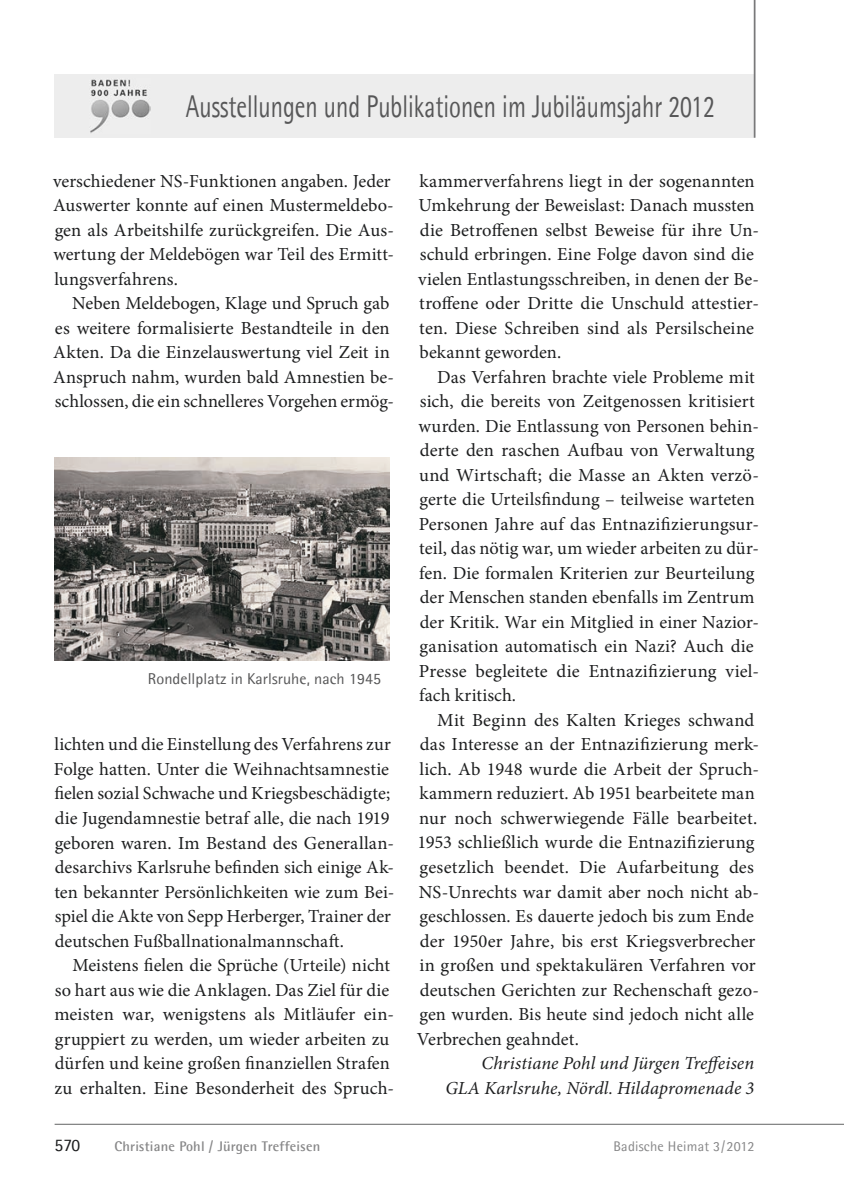
<style>
.page{position:relative;width:844px;height:1191px;background:#fff}
.page>*{position:absolute;margin:0;border:0;box-sizing:border-box;transform-origin:0 0}
.t1{font:31.5px "Agfa Rotis Semisans";color:#575758;scale:.75 1}
.t2{font:18.38px/24.5px "Minion Pro";letter-spacing:.005em;color:#1d1e1f}
.t3{font:italic 18.38px/24.5px "Minion Pro";letter-spacing:.005em;color:#1d1e1f;text-align:right}
.t4{font:17.5px "Agfa Rotis Semisans";color:#1d1e1f}
.t5{font:15.75px "Agfa Rotis Semisans";letter-spacing:.005em;color:#575758}
.t6{font:700 14px "Agfa Rotis Semisans";letter-spacing:.015em;color:#878788}
.t7{font:14px "Agfa Rotis Semisans";letter-spacing:.015em;color:#878788}
</style>
<div class="page">
<hr style="left:55px;top:1123px;width:788px;height:1px;background:#636464">
<div style="left:55px;top:74px;width:699px;height:64px;background:#ededed"></div>
<img style="left:90px;top:79px;width:60px;height:54px">
<hr style="left:753px;top:0;width:2px;height:138px;background:#79797a">
<img style="left:55px;top:457px;width:334px;height:203px">
<h1 class="t1" style="left:186px;top:88px;width:706px">Ausstellungen und Publikationen im Jubiläumsjahr 2012</h1>
<p class="t2" style="left:53px;top:170px;width:342px">verschiedener NS-Funktionen angaben. Jeder Auswerter konnte auf einen Mustermeldebo&shy;gen als Arbeitshilfe zurückgreifen. Die Aus&shy;wertung der Meldebögen war Teil des Ermitt&shy;lungsverfahrens.</p>
<p class="t2" style="left:53px;top:293px;width:342px;text-indent:19px">Neben Meldebogen, Klage und Spruch gab es weitere formalisierte Bestandteile in den Akten. Da die Einzelauswertung viel Zeit in Anspruch nahm, wurden bald Amnestien be&shy;schlossen, die ein schnelleres Vorgehen ermög-</p>
<p class="t5" style="left:148px;top:669px;width:234px">Rondellplatz in Karlsruhe, nach 1945</p>
<p class="t2" style="left:54px;top:734px;width:342px">lichten und die Einstellung des Verfahrens zur Folge hatten. Unter die Weihnachtsamnestie fielen sozial Schwache und Kriegsbeschädigte; die Jugendamnestie betraf alle, die nach 1919 geboren waren. Im Bestand des Generallan&shy;desarchivs Karlsruhe befinden sich einige Ak&shy;ten bekannter Persönlichkeiten wie zum Bei&shy;spiel die Akte von Sepp Herberger, Trainer der deutschen Fußballnationalmannschaft.</p>
<p class="t2" style="left:54px;top:954px;width:341px;text-indent:18px">Meistens fielen die Sprüche (Urteile) nicht so hart aus wie die Anklagen. Das Ziel für die meisten war, wenigstens als Mitläufer ein&shy;gruppiert zu werden, um wieder arbeiten zu dürfen und keine großen finanziellen Strafen zu erhalten. Eine Besonderheit des Spruch-</p>
<p class="t2" style="left:418px;top:170px;width:342px">kammerverfahrens liegt in der sogenannten Umkehrung der Beweislast: Danach mussten die Betroffenen selbst Beweise für ihre Un&shy;schuld erbringen. Eine Folge davon sind die vielen Entlastungsschreiben, in denen der Be&shy;troffene oder Dritte die Unschuld attestier&shy;ten. Diese Schreiben sind als Persilscheine bekannt geworden.</p>
<p class="t2" style="left:418px;top:366px;width:342px;text-indent:19px">Das Verfahren brachte viele Probleme mit sich, die bereits von Zeitgenossen kritisiert wurden. Die Entlassung von Personen behin&shy;derte den raschen Aufbau von Verwaltung und Wirtschaft; die Masse an Akten verzö&shy;gerte die Urteilsfindung – teilweise warteten Personen Jahre auf das Entnazifizierungsur&shy;teil, das nötig war, um wieder arbeiten zu dür&shy;fen. Die formalen Kriterien zur Beurteilung der Menschen standen ebenfalls im Zentrum der Kritik. War ein Mitglied in einer Nazior&shy;ganisation automatisch ein Nazi? Auch die Presse begleitete die Entnazifizierung viel&shy;fach kritisch.</p>
<p class="t2" style="left:416px;top:709px;width:344px;text-indent:20px">Mit Beginn des Kalten Krieges schwand das Interesse an der Entnazifizierung merk&shy;lich. Ab 1948 wurde die Arbeit der Spruch&shy;kammern reduziert. Ab 1951 bearbeitete man nur noch schwerwiegende Fälle bearbeitet.<br>1953 schließlich wurde die Entnazifizierung gesetzlich beendet. Die Aufarbeitung des NS-Unrechts war damit aber noch nicht ab&shy;geschlossen. Es dauerte jedoch bis zum Ende der 1950er Jahre, bis erst Kriegsverbrecher in großen und spektakulären Verfahren vor deutschen Gerichten zur Rechenschaft gezo&shy;gen wurden. Bis heute sind jedoch nicht alle Verbrechen geahndet.</p>
<p class="t3" style="left:445px;top:1052px;width:310px">Christiane Pohl und Jürgen Treffeisen<br>GLA Karlsruhe, Nördl. Hildapromenade 3</p>
<p class="t4" style="left:55px;top:1134px;width:27px">570</p>
<p class="t6" style="left:114px;top:1137px;width:207px">Christiane Pohl / Jürgen Treffeisen</p>
<p class="t7" style="left:613px;top:1137px;width:142px">Badische Heimat 3 / 2012</p>
</div>
